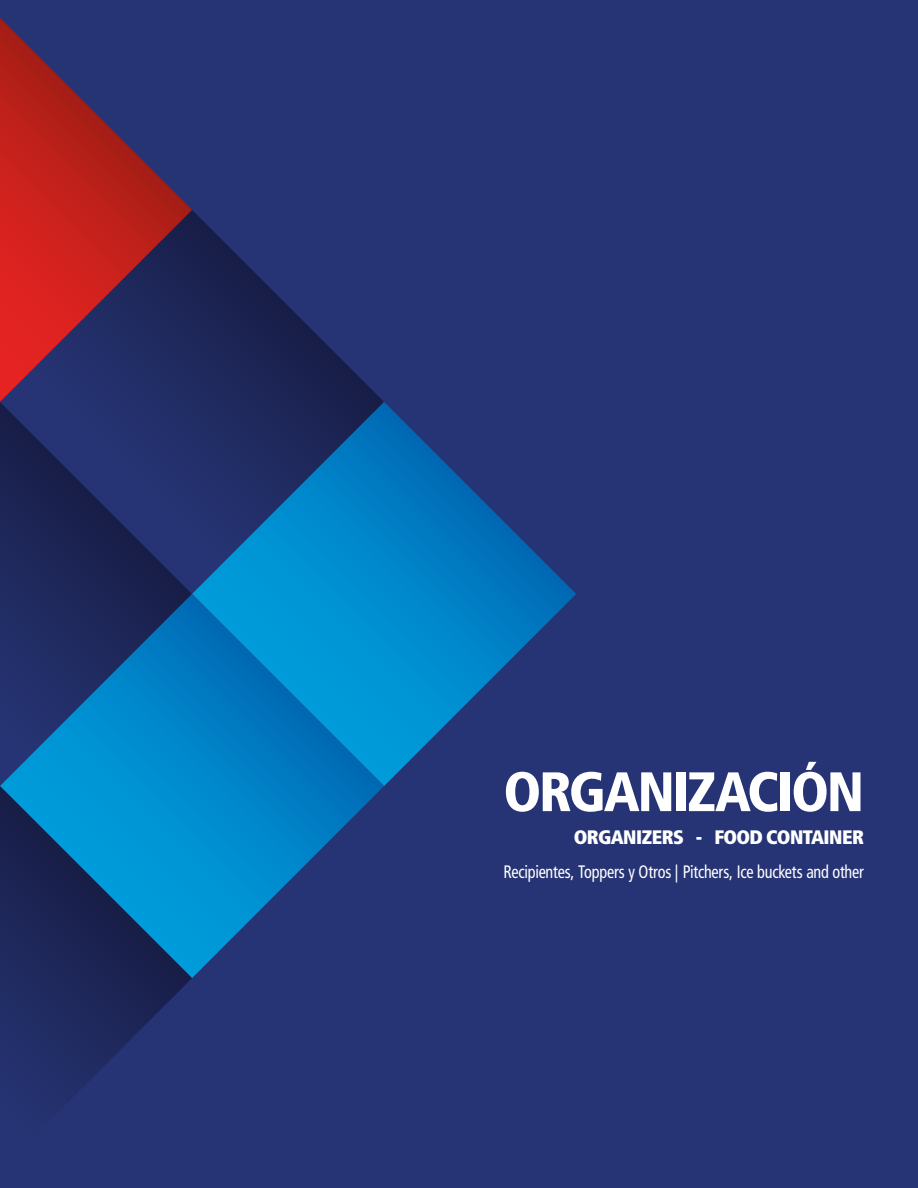
<style>
.page{position:relative;width:918px;height:1188px;background:#263475}
.page>*{position:absolute;margin:0;border:0;box-sizing:border-box;transform-origin:0 0}
.t1{font:900 condensed 55.5px "Frutiger LT Std";letter-spacing:-.035em;color:#fff}
.t2{font:900 condensed 19.5px "Frutiger LT Std";letter-spacing:-.03em;color:#fff}
.t3{font:condensed 18px "Frutiger LT Std";letter-spacing:-.015em;color:#fff;scale:.9 1}
</style>
<div class="page">
<svg style="left:192px;top:210px;width:192px;height:192px"></svg>
<svg style="left:0;top:18px;width:192px;height:384px"></svg>
<svg style="left:0;top:402px;width:192px;height:192px"></svg>
<svg style="left:192px;top:402px;width:384px;height:384px"></svg>
<svg style="left:0;top:594px;width:384px;height:384px"></svg>
<svg style="left:0;top:786px;width:192px;height:315px"></svg>
<h1 class="t1" style="left:503px;top:758px;width:362px">ORGANIZACIÓN</h1>
<p class="t2" style="left:574px;top:825px;width:292px">ORGANIZERS - FOOD CONTAINER</p>
<p class="t3" style="left:503px;top:861px;width:402px">Recipientes, Toppers y Otros | Pitchers, Ice buckets and other</p>
</div>
